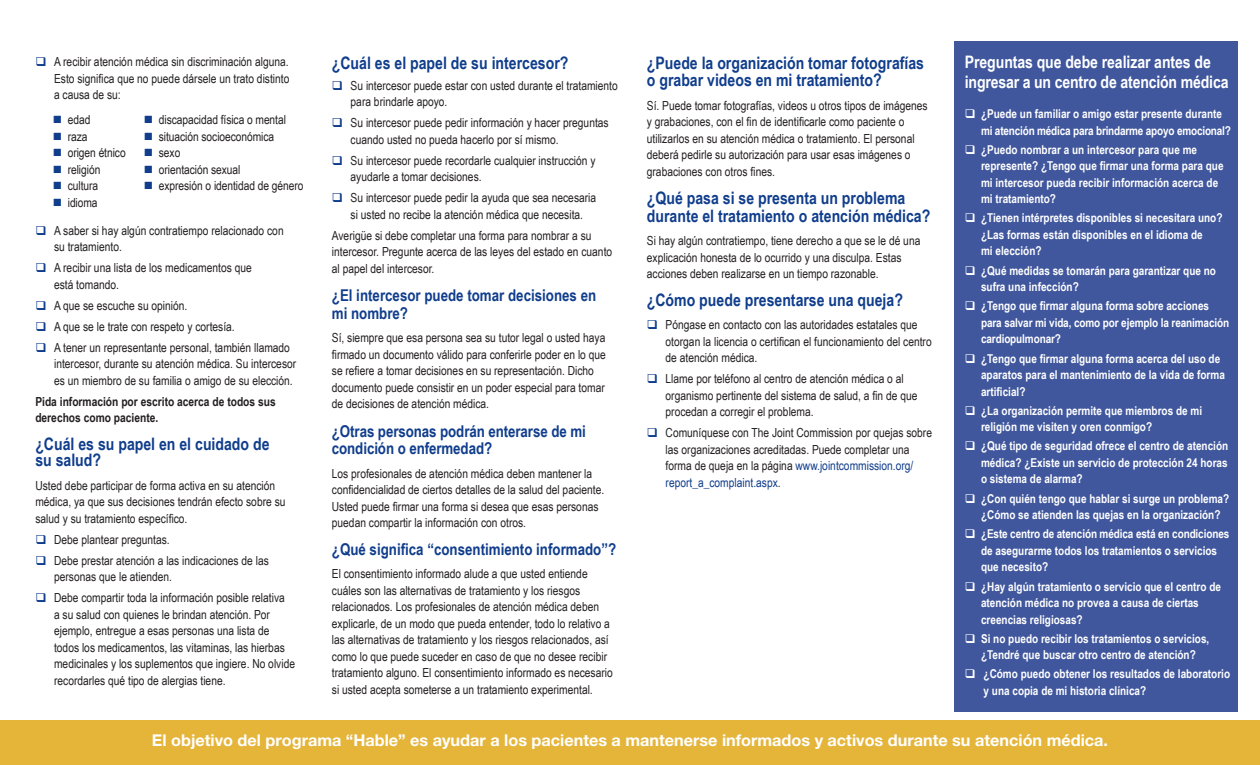
<style>
.page{position:relative;width:1260px;height:765px;background:#fff}
.page>*{position:absolute;margin:0;border:0;box-sizing:border-box;transform-origin:0 0}
.t1{font:700 17.25px/17.5px "Arial Narrow";color:#103d8c}
.t2{font:700 17.25px/20px "Arial Narrow";letter-spacing:-.01em;color:#fff}
.t3{font:700 16.25px/17.5px "Arial Narrow";color:#103d8c}
.t4{font:700 16.25px "Helvetica Neue";color:#fff}
.t5{font:12.5px/16.5px "Arial Narrow";color:#231f20}
.t6{font:700 12.5px/16.5px "Arial Narrow";color:#231f20}
.t7{font:700 12.25px/16.5px "Arial Narrow";color:#fff}
.s1{color:#103d8c}
</style>
<div class="page">
<div style="left:955px;top:42px;width:283px;height:670px;background:#40579d"></div>
<div style="left:0;top:720px;width:1260px;height:45px;background:#e5b53a"></div>
<p class="t5" style="left:54px;top:53px;width:237px;text-align:justify;text-indent:-19px"><span class="s1">❑</span> A recibir atención médica sin discriminación alguna.<br>Esto significa que no puede dársele un trato distinto a causa de su:</p>
<p class="t5" style="left:53px;top:111px;width:39px"><span class="s1">■</span> edad</p>
<p class="t5" style="left:53px;top:128px;width:36px"><span class="s1">■</span> raza</p>
<p class="t5" style="left:53px;top:144px;width:74px"><span class="s1">■</span> origen étnico</p>
<p class="t5" style="left:53px;top:161px;width:49px"><span class="s1">■</span> religión</p>
<p class="t5" style="left:53px;top:177px;width:47px"><span class="s1">■</span> cultura</p>
<p class="t5" style="left:53px;top:194px;width:46px"><span class="s1">■</span> idioma</p>
<p class="t5" style="left:144px;top:111px;width:144px"><span class="s1">■</span> discapacidad física o mental</p>
<p class="t5" style="left:144px;top:127px;width:132px"><span class="s1">■</span> situación socioeconómica</p>
<p class="t5" style="left:144px;top:144px;width:38px"><span class="s1">■</span> sexo</p>
<p class="t5" style="left:144px;top:160px;width:98px"><span class="s1">■</span> orientación sexual</p>
<p class="t5" style="left:144px;top:177px;width:161px"><span class="s1">■</span> expresión o identidad de género</p>
<p class="t5" style="left:54px;top:222px;width:231px;text-indent:-19px"><span class="s1">❑</span> A saber si hay algún contratiempo relacionado con su tratamiento.</p>
<p class="t5" style="left:54px;top:259px;width:199px;text-indent:-19px"><span class="s1">❑</span> A recibir una lista de los medicamentos que está tomando.</p>
<p class="t5" style="left:35px;top:297px;width:154px"><span class="s1">❑</span> A que se escuche su opinión.</p>
<p class="t5" style="left:35px;top:318px;width:201px"><span class="s1">❑</span> A que se le trate con respeto y cortesía.</p>
<p class="t5" style="left:54px;top:339px;width:244px;text-indent:-19px"><span class="s1">❑</span> A tener un representante personal, también llamado intercesor, durante su atención médica. Su intercesor es un miembro de su familia o amigo de su elección.</p>
<p class="t6" style="left:35px;top:393px;width:242px">Pida información por escrito acerca de todos sus derechos como paciente.</p>
<h1 class="t1" style="left:35px;top:435px;width:236px;line-height:16.5px">¿Cuál es su papel en el cuidado de su salud?</h1>
<p class="t5" style="left:35px;top:477px;width:252px">Usted debe participar de forma activa en su atención médica, ya que sus decisiones tendrán efecto sobre su salud y su tratamiento específico.</p>
<p class="t5" style="left:35px;top:531px;width:136px"><span class="s1">❑</span> Debe plantear preguntas.</p>
<p class="t5" style="left:54px;top:552px;width:216px;text-indent:-19px"><span class="s1">❑</span> Debe prestar atención a las indicaciones de las personas que le atienden.</p>
<p class="t5" style="left:54px;top:589px;width:242px;text-indent:-19px"><span class="s1">❑</span> Debe compartir toda la información posible relativa<br>a su salud con quienes le brindan atención. Por ejemplo, entregue a esas personas una lista de todos los medicamentos, las vitaminas, las hierbas medicinales y los suplementos que ingiere. No olvide recordarles qué tipo de alergias tiene.</p>
<h1 class="t1" style="left:332px;top:53px;width:238px">¿Cuál es el papel de su intercesor?</h1>
<p class="t5" style="left:351px;top:77px;width:269px;text-indent:-19px"><span class="s1">❑</span> Su intercesor puede estar con usted durante el tratamiento para brindarle apoyo.</p>
<p class="t5" style="left:351px;top:114px;width:260px;text-indent:-19px"><span class="s1">❑</span> Su intercesor puede pedir información y hacer preguntas cuando usted no pueda hacerlo por sí mismo.</p>
<p class="t5" style="left:351px;top:152px;width:246px;text-indent:-19px"><span class="s1">❑</span> Su intercesor puede recordarle cualquier instrucción y ayudarle a tomar decisiones.</p>
<p class="t5" style="left:332px;top:189px;width:266px;text-align:center"><span class="s1">❑</span> Su intercesor puede pedir la ayuda que sea necesaria si usted no recibe la atención médica que necesita.</p>
<p class="t5" style="left:332px;top:227px;width:282px">Averigüe si debe completar una forma para nombrar a su intercesor. Pregunte acerca de las leyes del estado en cuanto al papel del intercesor.</p>
<h2 class="t3" style="left:332px;top:286px;width:266px">¿El intercesor puede tomar decisiones en mi nombre?</h2>
<p class="t5" style="left:332px;top:329px;width:276px">Sí, siempre que esa persona sea su tutor legal o usted haya firmado un documento válido para conferirle poder en lo que se refiere a tomar decisiones en su representación. Dicho documento puede consistir en un poder especial para tomar de decisiones de atención médica.</p>
<h2 class="t3" style="left:332px;top:421px;width:255px">¿Otras personas podrán enterarse de mi condición o enfermedad?</h2>
<p class="t5" style="left:332px;top:465px;width:274px">Los profesionales de atención médica deben mantener la confidencialidad de ciertos detalles de la salud del paciente.<br>Usted puede firmar una forma si desea que esas personas puedan compartir la información con otros.</p>
<h2 class="t3" style="left:332px;top:539px;width:286px">¿Qué significa “consentimiento informado”?</h2>
<p class="t5" style="left:332px;top:565px;width:282px">El consentimiento informado alude a que usted entiende cuáles son las alternativas de tratamiento y los riesgos relacionados. Los profesionales de atención médica deben explicarle, de un modo que pueda entender, todo lo relativo a las alternativas de tratamiento y los riesgos relacionados, así como lo que puede suceder en caso de que no desee recibir tratamiento alguno. El consentimiento informado es necesario si usted acepta someterse a un tratamiento experimental.</p>
<h1 class="t1" style="left:647px;top:53px;width:279px">¿Puede la organización tomar fotografías o grabar videos en mi tratamiento?</h1>
<p class="t5" style="left:647px;top:97px;width:282px">Sí. Puede tomar fotografías, videos u otros tipos de imágenes y grabaciones, con el fin de identificarle como paciente o utilizarlos en su atención médica o tratamiento. El personal deberá pedirle su autorización para usar esas imágenes o grabaciones con otros fines.</p>
<h1 class="t1" style="left:647px;top:189px;width:285px">¿Qué pasa si se presenta un problema durante el tratamiento o atención médica?</h1>
<p class="t5" style="left:647px;top:232px;width:275px">Si hay algún contratiempo, tiene derecho a que se le dé una explicación honesta de lo ocurrido y una disculpa. Estas acciones deben realizarse en un tiempo razonable.</p>
<h1 class="t1" style="left:647px;top:290px;width:258px">¿Cómo puede presentarse una queja?</h1>
<p class="t5" style="left:666px;top:316px;width:268px;text-indent:-19px"><span class="s1">❑</span> Póngase en contacto con las autoridades estatales que otorgan la licencia o certifican el funcionamiento del centro de atención médica.</p>
<p class="t5" style="left:666px;top:370px;width:253px;text-indent:-19px"><span class="s1">❑</span> Llame por teléfono al centro de atención médica o al organismo pertinente del sistema de salud, a fin de que procedan a corregir el problema.</p>
<p class="t5" style="left:666px;top:424px;width:268px;text-indent:-19px"><span class="s1">❑</span> Comuníquese con The Joint Commission por quejas sobre las organizaciones acreditadas. Puede completar una forma de queja en la página <span class="s1">www.jointcommission.org/ report_a_complaint.aspx</span>.</p>
<h1 class="t2" style="left:965px;top:51px;width:265px">Preguntas que debe realizar antes de ingresar a un centro de atención médica</h1>
<p class="t7" style="left:981px;top:105px;width:251px;text-indent:-16px">❑ ¿Puede un familiar o amigo estar presente durante mi atención médica para brindarme apoyo emocional?</p>
<p class="t7" style="left:981px;top:141px;width:244px;text-indent:-16px">❑ ¿Puedo nombrar a un intercesor para que me represente? ¿Tengo que firmar una forma para que mi intercesor pueda recibir información acerca de mi tratamiento?</p>
<p class="t7" style="left:981px;top:209px;width:243px;text-indent:-16px">❑ ¿Tienen intérpretes disponibles si necesitara uno? ¿Las formas están disponibles en el idioma de<br>mi elección?</p>
<p class="t7" style="left:981px;top:261px;width:236px;text-indent:-16px">❑ ¿Qué medidas se tomarán para garantizar que no sufra una infección?</p>
<p class="t7" style="left:981px;top:297px;width:250px;text-indent:-16px">❑ ¿Tengo que firmar alguna forma sobre acciones para salvar mi vida, como por ejemplo la reanimación cardiopulmonar?</p>
<p class="t7" style="left:981px;top:349px;width:245px;text-indent:-16px">❑ ¿Tengo que firmar alguna forma acerca del uso de aparatos para el mantenimiento de la vida de forma artificial?</p>
<p class="t7" style="left:981px;top:402px;width:223px;text-indent:-16px">❑ ¿La organización permite que miembros de mi religión me visiten y oren conmigo?</p>
<p class="t7" style="left:981px;top:437px;width:249px;text-align:justify;text-indent:-16px">❑ ¿Qué tipo de seguridad ofrece el centro de atención médica? ¿Existe un servicio de protección 24 horas o sistema de alarma?</p>
<p class="t7" style="left:981px;top:489px;width:250px;text-indent:-16px">❑ ¿Con quién tengo que hablar si surge un problema? ¿Cómo se atienden las quejas en la organización?</p>
<p class="t7" style="left:981px;top:525px;width:250px;text-indent:-16px">❑ ¿Este centro de atención médica está en condiciones de asegurarme todos los tratamientos o servicios que necesito?</p>
<p class="t7" style="left:981px;top:577px;width:241px;text-indent:-16px">❑ ¿Hay algún tratamiento o servicio que el centro de atención médica no provea a causa de ciertas creencias religiosas?</p>
<p class="t7" style="left:965px;top:630px;width:246px;text-align:center">❑ Si no puedo recibir los tratamientos o servicios, ¿Tendré que buscar otro centro de atención?</p>
<p class="t7" style="left:984px;top:665px;width:248px;text-indent:-19px">❑ ¿Cómo puedo obtener los resultados de laboratorio y una copia de mi historia clínica?</p>
<h2 class="t4" style="left:152px;top:730px;width:958px">El objetivo del programa “Hable” es ayudar a los pacientes a mantenerse informados y activos durante su atención médica.</h2>
</div>
